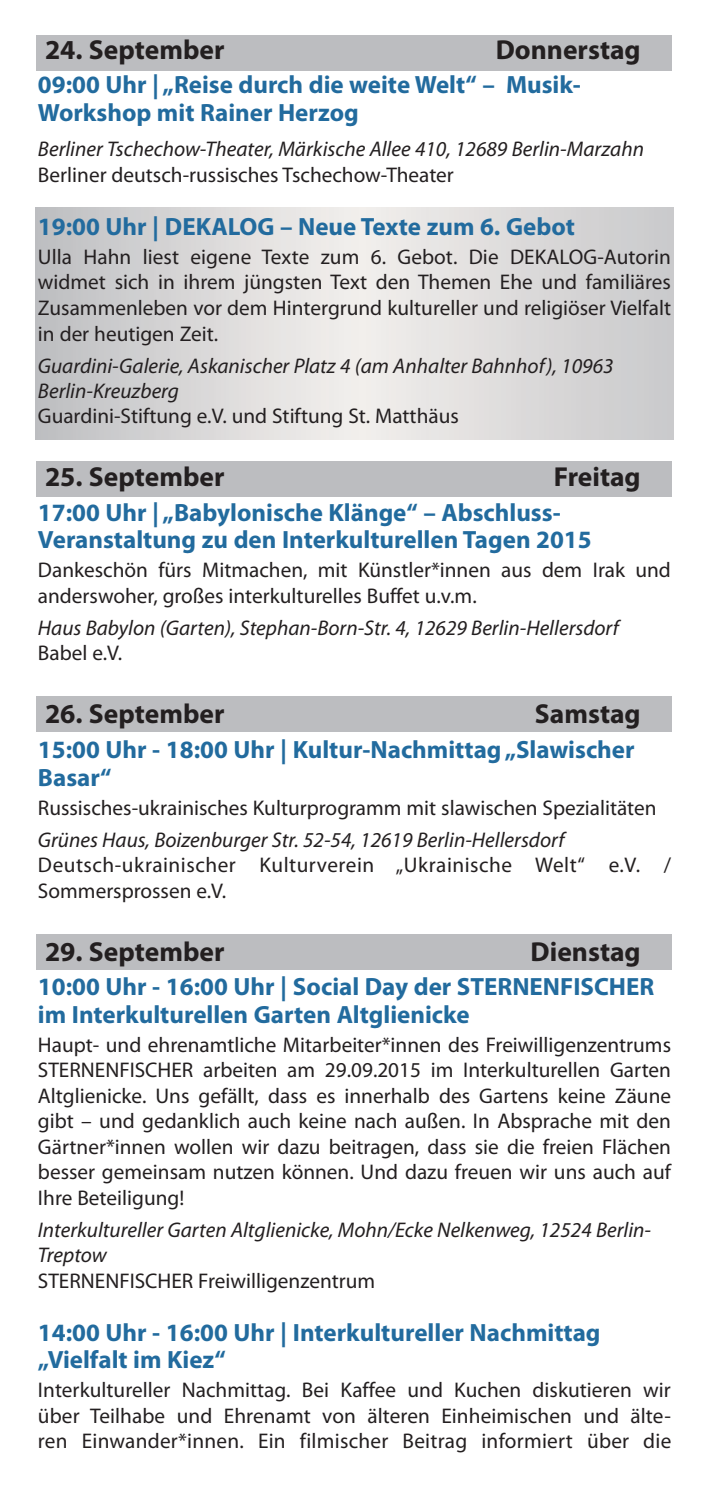
<style>
.page{position:relative;width:709px;height:1489px;background:#fff}
.page>*{position:absolute;margin:0;border:0;box-sizing:border-box;transform-origin:0 0}
.ev_Datum{font:700 27.5px "Myriad Pro";color:#231f20}
.Uhrzeit___Name_10pt{font:700 25px/27.5px "Myriad Pro";color:#226b9e}
.Copy{font:21.25px/25.5px "Myriad Pro";color:#231f20;text-align:justify}
.Adresse{font:italic 21.25px/25px "Myriad Pro";color:#231f20}
.Copy-2{font:21.25px/25.5px "Myriad Pro";letter-spacing:.025em;color:#231f20}
</style>
<div class="page">
<svg style="left:35px;top:208px;width:638px;height:231px;background:#dad9d9"></svg>
<div style="left:37px;top:934px;width:635px;height:35px;background:#bcbdc0"></div>
<div style="left:37px;top:696px;width:635px;height:36px;background:#bcbdc0"></div>
<div style="left:37px;top:461px;width:635px;height:35px;background:#bcbdc0"></div>
<div style="left:37px;top:35px;width:635px;height:36px;background:#bcbdc0"></div>
<p class="ev_Datum" style="left:45px;top:31px;width:181px">24. September</p>
<p class="ev_Datum" style="left:496px;top:31px;width:146px">Donnerstag</p>
<p class="Uhrzeit___Name_10pt" style="left:38px;top:70px;width:544px">09:00 Uhr | „Reise durch die weite Welt“ – Musik-<br>Workshop mit Rainer Herzog</p>
<p class="Adresse" style="left:38px;top:136px;width:607px">Berliner Tschechow-Theater, Märkische Allee 410, 12689 Berlin-Marzahn</p>
<p class="Copy" style="left:38px;top:162px;width:417px">Berliner deutsch-russisches Tschechow-Theater</p>
<p class="Uhrzeit___Name_10pt" style="left:38px;top:212px;width:538px">19:00 Uhr | DEKALOG – Neue Texte zum 6. Gebot</p>
<p class="Copy" style="left:38px;top:244px;width:634px">Ulla Hahn liest eigene Texte zum 6. Gebot. Die DEKALOG-Autorin widmet sich in ihrem jüngsten Text den Themen Ehe und familiäres Zusammenleben vor dem Hintergrund kultureller und religiöser Vielfalt in der heutigen Zeit.</p>
<p class="Adresse" style="left:38px;top:352px;width:577px">Guardini-Galerie, Askanischer Platz 4 (am Anhalter Bahnhof), 10963<br>Berlin-Kreuzberg</p>
<p class="Copy" style="left:38px;top:403px;width:422px">Guardini-Stiftung e.V. und Stiftung St. Matthäus</p>
<p class="ev_Datum" style="left:45px;top:459px;width:181px">25. September</p>
<p class="ev_Datum" style="left:553px;top:459px;width:88px">Freitag</p>
<p class="Uhrzeit___Name_10pt" style="left:38px;top:497px;width:555px">17:00 Uhr | „Babylonische Klänge“ – Abschluss-<br>Veranstaltung zu den Interkulturellen Tagen 2015</p>
<p class="Copy" style="left:38px;top:557px;width:634px">Dankeschön fürs Mitmachen, mit Künstler*innen aus dem Irak und anderswoher, großes interkulturelles Buffet u.v.m.</p>
<p class="Adresse" style="left:38px;top:615px;width:582px">Haus Babylon (Garten), Stephan-Born-Str. 4, 12629 Berlin-Hellersdorf</p>
<p class="Copy" style="left:38px;top:640px;width:86px">Babel e.V.</p>
<p class="ev_Datum" style="left:45px;top:696px;width:181px">26. September</p>
<p class="ev_Datum" style="left:535px;top:696px;width:107px">Samstag</p>
<p class="Uhrzeit___Name_10pt" style="left:38px;top:735px;width:598px">15:00 Uhr - 18:00 Uhr | Kultur-Nachmittag „Slawischer<br>Basar“</p>
<p class="Copy" style="left:38px;top:794px;width:620px">Russisches-ukrainisches Kulturprogramm mit slawischen Spezialitäten</p>
<p class="Adresse" style="left:38px;top:826px;width:528px">Grünes Haus, Boizenburger Str. 52-54, 12619 Berlin-Hellersdorf</p>
<p class="Copy-2" style="left:38px;top:851px;width:634px">Deutsch-ukrainischer Kulturverein „Ukrainische Welt“ e.V. /<br>Sommersprossen e.V.</p>
<p class="ev_Datum" style="left:45px;top:933px;width:181px">29. September</p>
<p class="ev_Datum" style="left:530px;top:933px;width:112px">Dienstag</p>
<p class="Uhrzeit___Name_10pt" style="left:38px;top:972px;width:618px">10:00 Uhr - 16:00 Uhr | Social Day der STERNENFISCHER im Interkulturellen Garten Altglienicke</p>
<p class="Copy" style="left:38px;top:1031px;width:634px">Haupt- und ehrenamtliche Mitarbeiter*innen des Freiwilligenzentrums STERNENFISCHER arbeiten am 29.09.2015 im Interkulturellen Garten Altglienicke. Uns gefällt, dass es innerhalb des Gartens keine Zäune gibt – und gedanklich auch keine nach außen. In Absprache mit den Gärtner*innen wollen wir dazu beitragen, dass sie die freien Flächen besser gemeinsam nutzen können. Und dazu freuen wir uns auch auf Ihre Beteiligung!</p>
<p class="Adresse" style="left:38px;top:1216px;width:614px">Interkultureller Garten Altglienicke, Mohn/Ecke Nelkenweg, 12524 Berlin-<br>Treptow</p>
<p class="Copy" style="left:38px;top:1267px;width:339px">STERNENFISCHER Freiwilligenzentrum</p>
<p class="Uhrzeit___Name_10pt" style="left:38px;top:1317px;width:564px">14:00 Uhr - 16:00 Uhr | Interkultureller Nachmittag „Vielfalt im Kiez“</p>
<p class="Copy" style="left:38px;top:1376px;width:635px">Interkultureller Nachmittag. Bei Kaffee und Kuchen diskutieren wir über Teilhabe und Ehrenamt von älteren Einheimischen und älte&shy;ren Einwander*innen. Ein filmischer Beitrag informiert über die</p>
</div>
